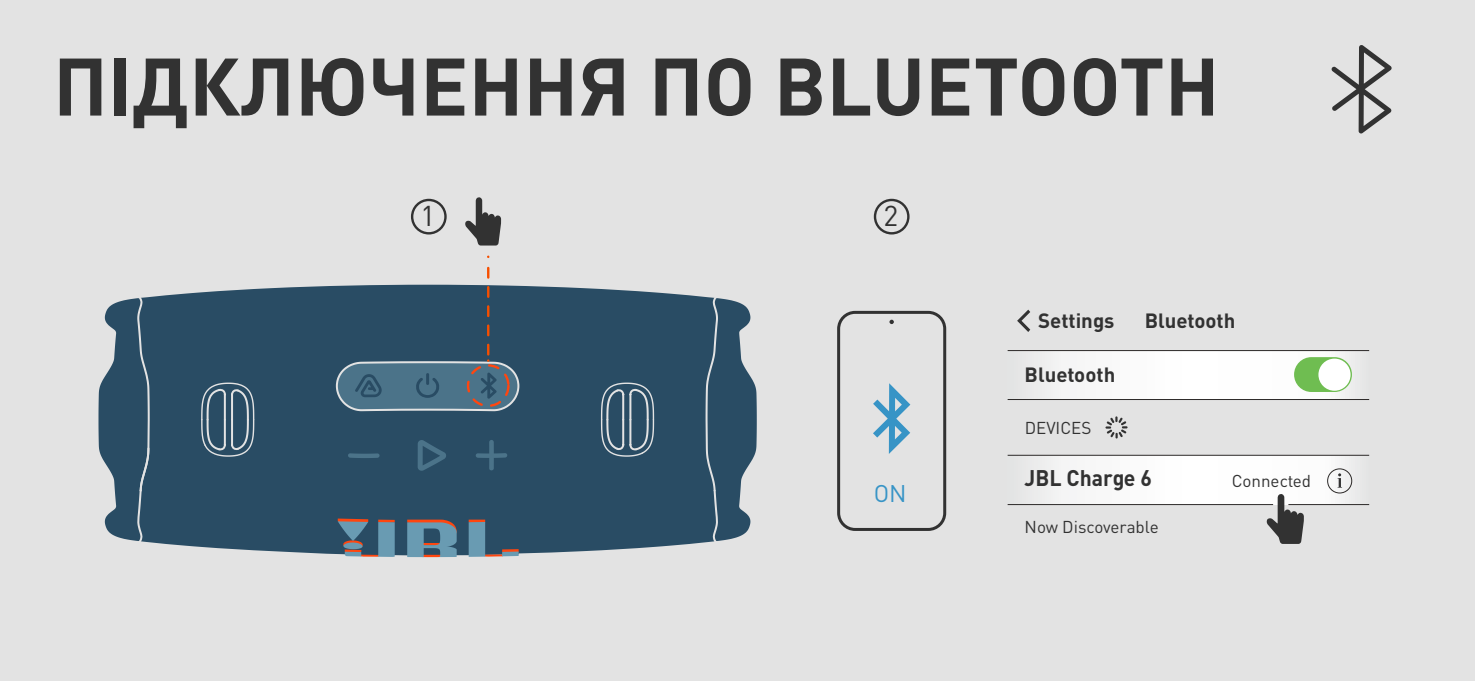
<style>
.page{position:relative;width:1475px;height:681px;background:#fff}
.page>*{position:absolute;margin:0;border:0;box-sizing:border-box;transform-origin:0 0}
.t1{font:700 80px "DIN Pro";color:#323232}
.t2{font:28.4px "DIN Pro";color:#323232}
.t3{font:23.6px "DIN Pro";color:#3794c6}
.t4{font:700 22.4px "DIN Pro";color:#323232;scale:.95 1}
.t5{font:700 20.4px "DIN Pro";color:#323232}
.t6{font:16.8px "DIN Pro";color:#323232}
</style>
<div class="page">
<div style="left:0;top:0;width:1474px;height:680px;background:#e3e3e3"></div>
<svg style="left:98px;top:284px;width:658px;height:271px;fill:#294c64"></svg>
<svg style="left:200px;top:381px;width:55px;height:76px"></svg>
<hr style="left:224px;top:394px;width:2px;height:25px;background:#e3e3e3">
<hr style="left:231px;top:394px;width:2px;height:25px;background:#e3e3e3">
<svg style="left:600px;top:381px;width:54px;height:76px"></svg>
<hr style="left:629px;top:394px;width:2px;height:25px;background:#e3e3e3">
<hr style="left:622px;top:394px;width:2px;height:25px;background:#e3e3e3">
<svg style="left:417px;top:440px;width:29px;height:30px"></svg>
<svg style="left:475px;top:439px;width:32px;height:31px"></svg>
<svg style="left:348px;top:453px;width:31px;height:5px"></svg>
<svg style="left:136px;top:281px;width:15px;height:399px"></svg>
<svg style="left:704px;top:281px;width:15px;height:399px"></svg>
<svg style="left:468px;top:519px;width:50px;height:37px"></svg>
<svg style="left:407px;top:519px;width:49px;height:38px"></svg>
<svg style="left:338px;top:518px;width:56px;height:38px"></svg>
<svg style="left:1007px;top:351px;width:361px;height:47px"></svg>
<svg style="left:1007px;top:456px;width:361px;height:47px"></svg>
<hr style="left:1007px;top:350px;width:361px;height:1px;background:#2c2928">
<hr style="left:1007px;top:398px;width:361px;height:2px;background:#2c2928">
<hr style="left:1007px;top:454px;width:361px;height:2px;background:#2c2928">
<hr style="left:1288px;top:503px;width:80px;height:2px;background:#2c2928">
<hr style="left:1007px;top:503px;width:265px;height:2px;background:#2c2928">
<svg style="left:1016px;top:309px;width:14px;height:23px"></svg>
<svg style="left:1105px;top:416px;width:22px;height:22px"></svg>
<svg style="left:1337px;top:473px;width:4px;height:14px"></svg>
<div style="left:1293px;top:357px;width:58px;height:35px;background:#6fbd51;border-radius:17px"></div>
<div style="left:1318px;top:358px;width:32px;height:32px;background:#fff;border-radius:50%"></div>
<div style="left:1326px;top:468px;width:25px;height:25px;border:1px solid #2c2928;border-radius:50%"></div>
<svg style="left:1266px;top:493px;width:37px;height:50px"></svg>
<div style="left:837px;top:311px;width:109px;height:219px;border:3px solid #323232;border-radius:16px"></div>
<svg style="left:889px;top:319px;width:4px;height:5px"></svg>
<svg style="left:872px;top:383px;width:38px;height:71px"></svg>
<svg style="left:411px;top:199px;width:35px;height:35px"></svg>
<svg style="left:335px;top:360px;width:185px;height:52px"></svg>
<svg style="left:487px;top:256px;width:2px;height:98px"></svg>
<svg style="left:465px;top:197px;width:36px;height:48px"></svg>
<svg style="left:873px;top:199px;width:36px;height:35px"></svg>
<svg style="left:1330px;top:45px;width:61px;height:88px"></svg>
<h1 class="t1" style="left:53px;top:54px;width:1167px">ПІДКЛЮЧЕННЯ ПО BLUETOOTH</h1>
<h2 class="t2" style="left:420px;top:205px;width:16px">1</h2>
<h2 class="t2" style="left:883px;top:205px;width:16px">2</h2>
<h3 class="t3" style="left:873px;top:484px;width:34px">ON</h3>
<p class="t5" style="left:1037px;top:312px;width:78px">Settings</p>
<p class="t5" style="left:1144px;top:312px;width:92px">Bluetooth</p>
<p class="t5" style="left:1024px;top:366px;width:92px">Bluetooth</p>
<p class="t6" style="left:1024px;top:422px;width:68px">DEVICES</p>
<h3 class="t4" style="left:1024px;top:468px;width:135px">JBL Charge 6</h3>
<p class="t6" style="left:1231px;top:474px;width:81px">Connected</p>
<p class="t6" style="left:1024px;top:520px;width:136px">Now Discoverable</p>
</div>
